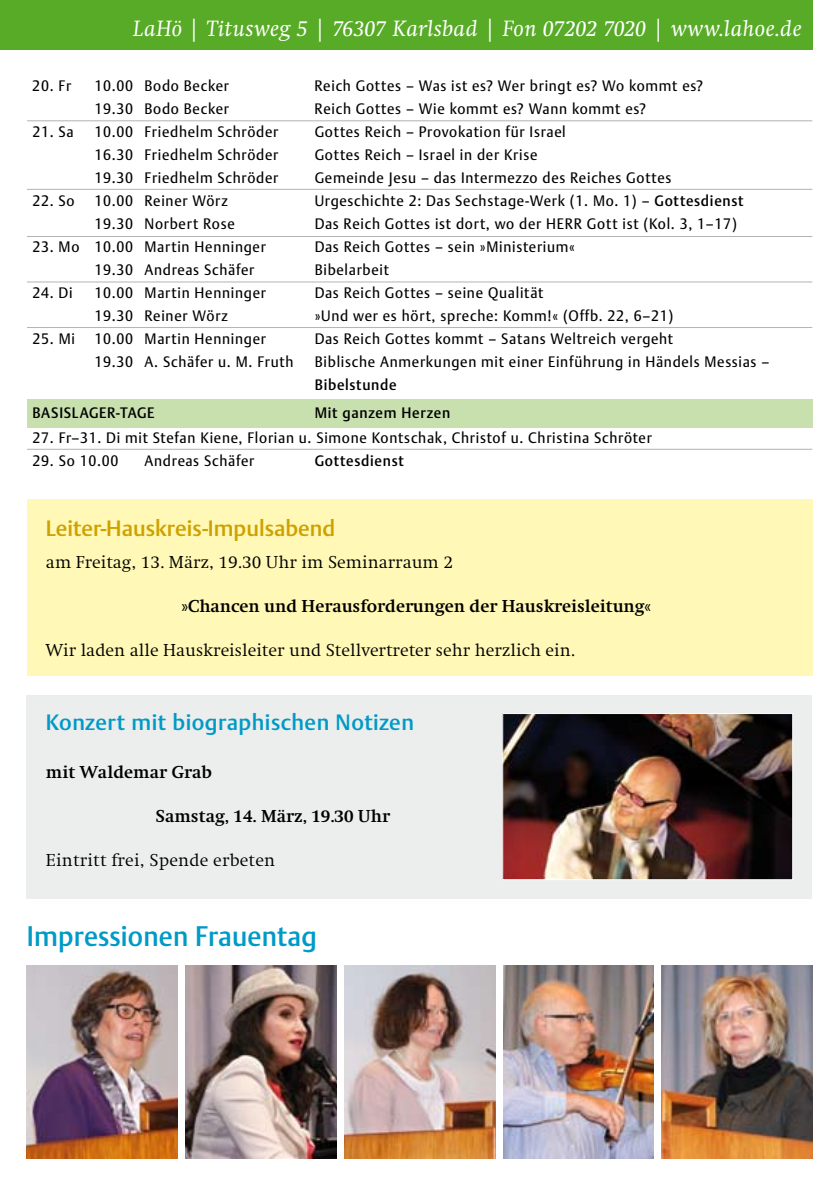
<style>
.page{position:relative;width:840px;height:1191px;background:#fff}
.page>*{position:absolute;margin:0;border:0;box-sizing:border-box;transform-origin:0 0}
.t1{font:500 28px "DTL Argo TOT";color:#009ac6;scale:.95 1}
.t2{font:italic 23px "Swift EF";letter-spacing:.02em;color:#fff}
.t3{font:500 22px "DTL Argo TOT";letter-spacing:.02em;color:#009ac6}
.t4{font:500 22px "DTL Argo TOT";color:#cea100}
.t5{font:300 18px "Swift EF";color:#000}
.t6{font:700 18px "Swift EF";color:#000}
.t7{font:15px "DTL Argo TOT";letter-spacing:.05em;color:#000;scale:.95 1}
.t8{font:500 15px "DTL Argo TOT";letter-spacing:.05em;color:#000;scale:.95 1}
.s1{font-weight:500}
</style>
<div class="page">
<div style="left:0;top:0;width:811px;height:50px;background:#58ab27"></div>
<div style="left:27px;top:399px;width:784px;height:28px;background:#c8dfae"></div>
<hr style="left:27px;top:120px;width:784px;height:1px;background:#b1b3b4">
<hr style="left:27px;top:189px;width:784px;height:1px;background:#b1b3b4">
<hr style="left:27px;top:236px;width:784px;height:1px;background:#b1b3b4">
<hr style="left:27px;top:282px;width:784px;height:1px;background:#b1b3b4">
<hr style="left:27px;top:327px;width:784px;height:1px;background:#b1b3b4">
<hr style="left:27px;top:449px;width:784px;height:1px;background:#b1b3b4">
<div style="left:26px;top:695px;width:785px;height:204px;background:#eceded"></div>
<img style="left:504px;top:715px;width:286px;height:163px">
<div style="left:502px;top:713px;width:290px;height:167px;border:1px solid #fff"></div>
<img style="left:503px;top:965px;width:150px;height:193px">
<img style="left:344px;top:965px;width:151px;height:193px">
<img style="left:186px;top:965px;width:150px;height:193px">
<img style="left:27px;top:965px;width:150px;height:193px">
<img style="left:661px;top:965px;width:150px;height:193px">
<div style="left:27px;top:499px;width:784px;height:176px;background:#fff8b6"></div>
<h2 class="t2" style="left:133px;top:16px;width:669px">LaHö | Titusweg 5 | 76307 Karlsbad | Fon 07202 7020 | www.lahoe.de</h2>
<p class="t7" style="left:32px;top:77px;width:42px">20. Fr</p>
<p class="t7" style="left:94px;top:77px;width:143px">10.00 Bodo Becker</p>
<p class="t7" style="left:314px;top:77px;width:410px">Reich Gottes – Was ist es? Wer bringt es? Wo kommt es?</p>
<p class="t7" style="left:94px;top:100px;width:143px">19.30 Bodo Becker</p>
<p class="t7" style="left:314px;top:100px;width:350px">Reich Gottes – Wie kommt es? Wann kommt es?</p>
<p class="t7" style="left:32px;top:123px;width:45px">21. Sa</p>
<p class="t7" style="left:94px;top:123px;width:195px">10.00 Friedhelm Schröder</p>
<p class="t7" style="left:314px;top:123px;width:266px">Gottes Reich – Provokation für Israel</p>
<p class="t7" style="left:94px;top:146px;width:195px">16.30 Friedhelm Schröder</p>
<p class="t7" style="left:314px;top:146px;width:236px">Gottes Reich – Israel in der Krise</p>
<p class="t7" style="left:94px;top:169px;width:195px">19.30 Friedhelm Schröder</p>
<p class="t7" style="left:314px;top:169px;width:377px">Gemeinde Jesu – das Intermezzo des Reiches Gottes</p>
<p class="t7" style="left:32px;top:192px;width:46px">22. So</p>
<p class="t7" style="left:94px;top:192px;width:142px">10.00 Reiner Wörz</p>
<p class="t7" style="left:314px;top:192px;width:453px">Urgeschichte 2: Das Sechstage-Werk (1. Mo. 1) – <span class="s1">Gottesdienst</span></p>
<p class="t7" style="left:94px;top:215px;width:149px">19.30 Norbert Rose</p>
<p class="t7" style="left:314px;top:215px;width:445px">Das Reich Gottes ist dort, wo der HERR Gott ist (Kol. 3, 1–17)</p>
<p class="t7" style="left:32px;top:238px;width:247px">23. Mo 10.00 Martin Henninger</p>
<p class="t7" style="left:314px;top:238px;width:275px">Das Reich Gottes – sein »Ministerium«</p>
<p class="t7" style="left:94px;top:261px;width:170px">19.30 Andreas Schäfer</p>
<p class="t7" style="left:314px;top:261px;width:80px">Bibelarbeit</p>
<p class="t7" style="left:32px;top:284px;width:44px">24. Di</p>
<p class="t7" style="left:94px;top:284px;width:182px">10.00 Martin Henninger</p>
<p class="t7" style="left:314px;top:284px;width:242px">Das Reich Gottes – seine Qualität</p>
<p class="t7" style="left:94px;top:307px;width:142px">19.30 Reiner Wörz</p>
<p class="t7" style="left:314px;top:307px;width:379px">»Und wer es hört, spreche: Komm!« (Offb. 22, 6–21)</p>
<p class="t7" style="left:32px;top:330px;width:46px">25. Mi</p>
<p class="t7" style="left:94px;top:330px;width:182px">10.00 Martin Henninger</p>
<p class="t7" style="left:314px;top:330px;width:378px">Das Reich Gottes kommt – Satans Weltreich vergeht</p>
<p class="t7" style="left:94px;top:353px;width:211px">19.30 A. Schäfer u. M. Fruth</p>
<p class="t7" style="left:314px;top:353px;width:479px">Biblische Anmerkungen mit einer Einführung in Händels Messias –</p>
<p class="t8" style="left:314px;top:376px;width:88px">Bibelstunde</p>
<p class="t8" style="left:32px;top:403px;width:130px">Basislager-Tage</p>
<p class="t8" style="left:314px;top:403px;width:144px">Mit ganzem Herzen</p>
<p class="t7" style="left:32px;top:429px;width:653px">27. Fr–31. Di mit Stefan Kiene, Florian u. Simone Kontschak, Christof u. Christina Schröter</p>
<p class="t7" style="left:32px;top:452px;width:92px">29. So 10.00</p>
<p class="t7" style="left:144px;top:452px;width:117px">Andreas Schäfer</p>
<p class="t8" style="left:314px;top:452px;width:95px">Gottesdienst</p>
<h3 class="t4" style="left:46px;top:514px;width:291px">Leiter-Hauskreis-Impulsabend</h3>
<p class="t5" style="left:46px;top:552px;width:408px">am Freitag, 13. März, 19.30 Uhr im Seminarraum 2</p>
<p class="t6" style="left:181px;top:596px;width:471px">»Chancen und Herausforderungen der Hauskreisleitung«</p>
<p class="t5" style="left:46px;top:640px;width:530px">Wir laden alle Hauskreisleiter und Stellvertreter sehr herzlich ein.</p>
<h3 class="t3" style="left:46px;top:709px;width:369px">Konzert mit biographischen Notizen</h3>
<p class="t6" style="left:46px;top:762px;width:167px">mit Waldemar Grab</p>
<p class="t6" style="left:156px;top:806px;width:235px">Samstag, 14. März, 19.30 Uhr</p>
<p class="t5" style="left:46px;top:851px;width:230px">Eintritt frei, Spende erbeten</p>
<h1 class="t1" style="left:27px;top:919px;width:306px">Impressionen Frauentag</h1>
</div>
